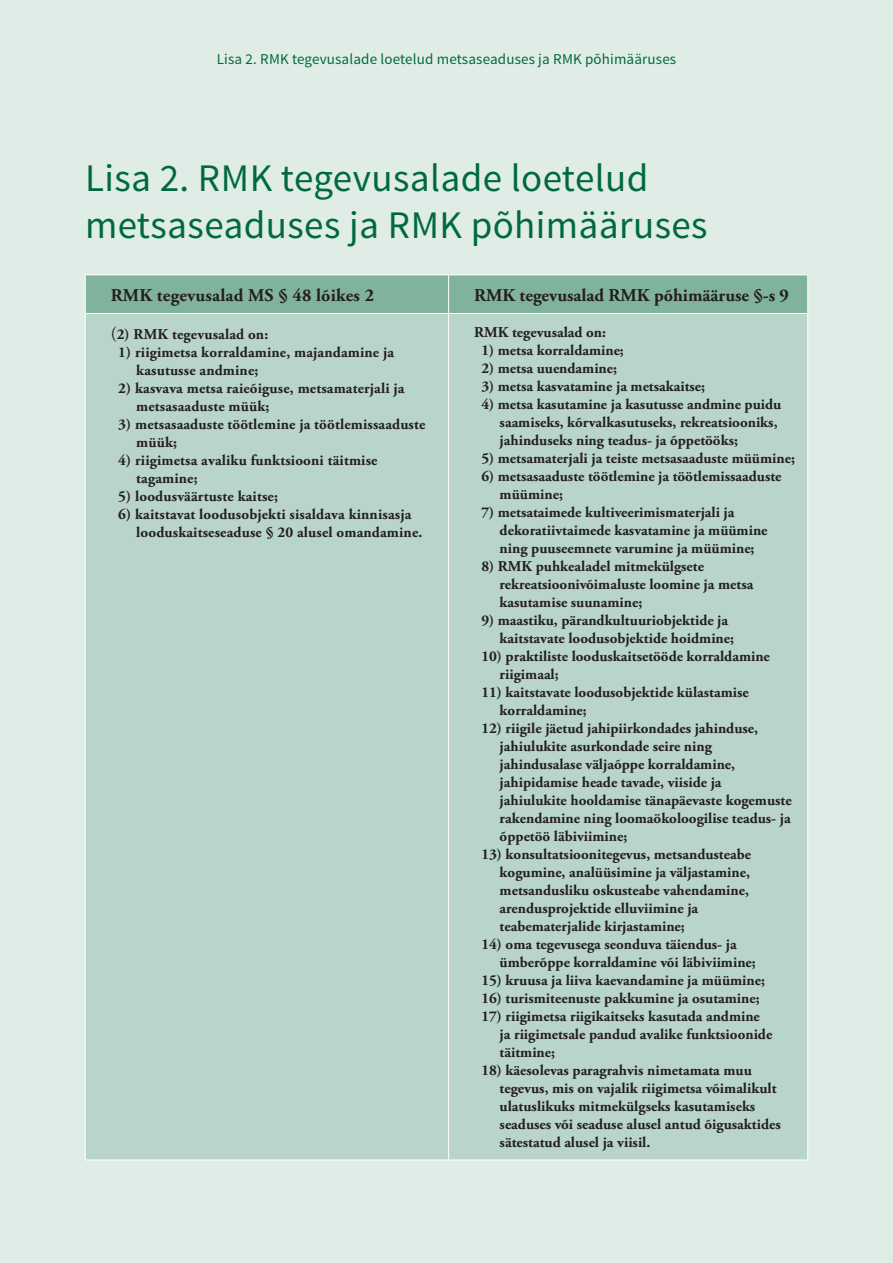
<style>
.page{position:relative;width:893px;height:1263px;background:#e0ede7}
.page>*{position:absolute;margin:0;border:0;box-sizing:border-box;transform-origin:0 0}
.t1{font:39px/46.8px "Source Sans Pro";letter-spacing:.01em;color:#00693f}
.t2{font:700 18px "Adobe Garamond Pro";color:#231f20}
.t3{font:700 15px/18px "Adobe Garamond Pro";color:#231f20}
.t4{font:15px "Source Sans Pro";letter-spacing:.01em;color:#00693f}
.s1{font-weight:400;font-size:18px}
</style>
<div class="page">
<div style="left:86px;top:276px;width:721px;height:37px;background:#81b29d"></div>
<div style="left:86px;top:314px;width:721px;height:845px;background:#b9d4c9"></div>
<hr style="left:85px;top:275px;width:364px;height:1px;background:#fff">
<hr style="left:85px;top:275px;width:1px;height:38px;background:#fff">
<hr style="left:449px;top:275px;width:359px;height:1px;background:#fff">
<hr style="left:448px;top:275px;width:1px;height:38px;background:#fff">
<hr style="left:807px;top:275px;width:1px;height:38px;background:#fff">
<hr style="left:85px;top:313px;width:364px;height:1px;background:#fff">
<hr style="left:85px;top:314px;width:1px;height:846px;background:#fff">
<hr style="left:449px;top:313px;width:359px;height:1px;background:#fff">
<hr style="left:448px;top:314px;width:1px;height:846px;background:#fff">
<hr style="left:807px;top:314px;width:1px;height:846px;background:#fff">
<hr style="left:85px;top:1160px;width:364px;height:1px;background:#fff">
<hr style="left:449px;top:1160px;width:359px;height:1px;background:#fff">
<p class="t4" style="left:217px;top:49px;width:461px">Lisa 2. RMK tegevusalade loetelud metsaseaduses ja RMK põhimääruses</p>
<p class="t1" style="left:85px;top:155px;width:624px">Lisa 2. RMK tegevusalade loetelud metsaseaduses ja RMK põhimääruses</p>
<p class="t2" style="left:111px;top:284px;width:265px">RMK tegevusalad MS § 48 lõikes 2</p>
<p class="t2" style="left:474px;top:284px;width:316px">RMK tegevusalad RMK põhimääruse §-s 9</p>
<p class="t3" style="left:111px;top:326px;width:159px"><span class="s1">(</span>2) RMK tegevusalad on:</p>
<p class="t3" style="left:136px;top:344px;width:259px;text-indent:-18px">1) riigimetsa korraldamine, majandamine ja kasutusse andmine;</p>
<p class="t3" style="left:136px;top:380px;width:270px;text-indent:-18px">2) kasvava metsa raieõiguse, metsamaterjali ja metsasaaduste müük;</p>
<p class="t3" style="left:136px;top:416px;width:291px;text-indent:-18px">3) metsasaaduste töötlemine ja töötlemissaaduste müük;</p>
<p class="t3" style="left:136px;top:452px;width:243px;text-indent:-18px">4) riigimetsa avaliku funktsiooni täitmise tagamine;</p>
<p class="t3" style="left:118px;top:488px;width:161px">5) loodusväärtuste kaitse;</p>
<p class="t3" style="left:136px;top:506px;width:288px;text-indent:-18px">6) kaitstavat loodusobjekti sisaldava kinnisasja looduskaitseseaduse § 20 alusel omandamine.</p>
<p class="t3" style="left:474px;top:324px;width:133px">RMK tegevusalad on:</p>
<p class="t3" style="left:481px;top:342px;width:144px">1) metsa korraldamine;</p>
<p class="t3" style="left:481px;top:360px;width:137px">2) metsa uuendamine;</p>
<p class="t3" style="left:481px;top:378px;width:225px">3) metsa kasvatamine ja metsakaitse;</p>
<p class="t3" style="left:500px;top:396px;width:283px;text-indent:-18px">4) metsa kasutamine ja kasutusse andmine puidu saamiseks, kõrvalkasutuseks, rekreatsiooniks, jahinduseks ning teadus- ja õppetööks;</p>
<p class="t3" style="left:481px;top:450px;width:315px">5) metsamaterjali ja teiste metsasaaduste müümine;</p>
<p class="t3" style="left:500px;top:468px;width:283px;text-indent:-18px">6) metsasaaduste töötlemine ja töötlemissaaduste müümine;</p>
<p class="t3" style="left:500px;top:504px;width:269px;text-indent:-18px">7) metsataimede kultiveerimismaterjali ja dekoratiivtaimede kasvatamine ja müümine ning puuseemnete varumine ja müümine;</p>
<p class="t3" style="left:500px;top:558px;width:255px;text-indent:-18px">8) RMK puhkealadel mitmekülgsete rekreatsioonivõimaluste loomine ja metsa kasutamise suunamine;</p>
<p class="t3" style="left:500px;top:612px;width:236px;text-indent:-18px">9) maastiku, pärandkultuuriobjektide ja kaitstavate loodusobjektide hoidmine;</p>
<p class="t3" style="left:500px;top:648px;width:272px;text-indent:-18px">10) praktiliste looduskaitsetööde korraldamine riigimaal;</p>
<p class="t3" style="left:500px;top:684px;width:251px;text-indent:-18px">11) kaitstavate loodusobjektide külastamise korraldamine;</p>
<p class="t3" style="left:500px;top:720px;width:294px;text-indent:-18px">12) riigile jäetud jahipiirkondades jahinduse, jahiulukite asurkondade seire ning jahindusalase väljaõppe korraldamine, jahipidamise heade tavade, viiside ja jahiulukite hooldamise tänapäevaste kogemuste rakendamine ning loomaökoloogilise teadus- ja õppetöö läbiviimine;</p>
<p class="t3" style="left:500px;top:846px;width:253px;text-indent:-18px">13) konsultatsioonitegevus, metsandusteabe kogumine, analüüsimine ja väljastamine, metsandusliku oskusteabe vahendamine, arendusprojektide elluviimine ja teabematerjalide kirjastamine;</p>
<p class="t3" style="left:500px;top:936px;width:258px;text-indent:-18px">14) oma tegevusega seonduva täiendus- ja ümberõppe korraldamine või läbiviimine;</p>
<p class="t3" style="left:481px;top:972px;width:285px">15) kruusa ja liiva kaevandamine ja müümine;</p>
<p class="t3" style="left:481px;top:990px;width:280px">16) turismiteenuste pakkumine ja osutamine;</p>
<p class="t3" style="left:500px;top:1008px;width:274px;text-indent:-18px">17) riigimetsa riigikaitseks kasutada andmine ja riigimetsale pandud avalike funktsioonide täitmine;</p>
<p class="t3" style="left:500px;top:1062px;width:283px;text-indent:-18px">18) käesolevas paragrahvis nimetamata muu tegevus, mis on vajalik riigimetsa võimalikult ulatuslikuks mitmekülgseks kasutamiseks seaduses või seaduse alusel antud õigusaktides sätestatud alusel ja viisil.</p>
</div>
